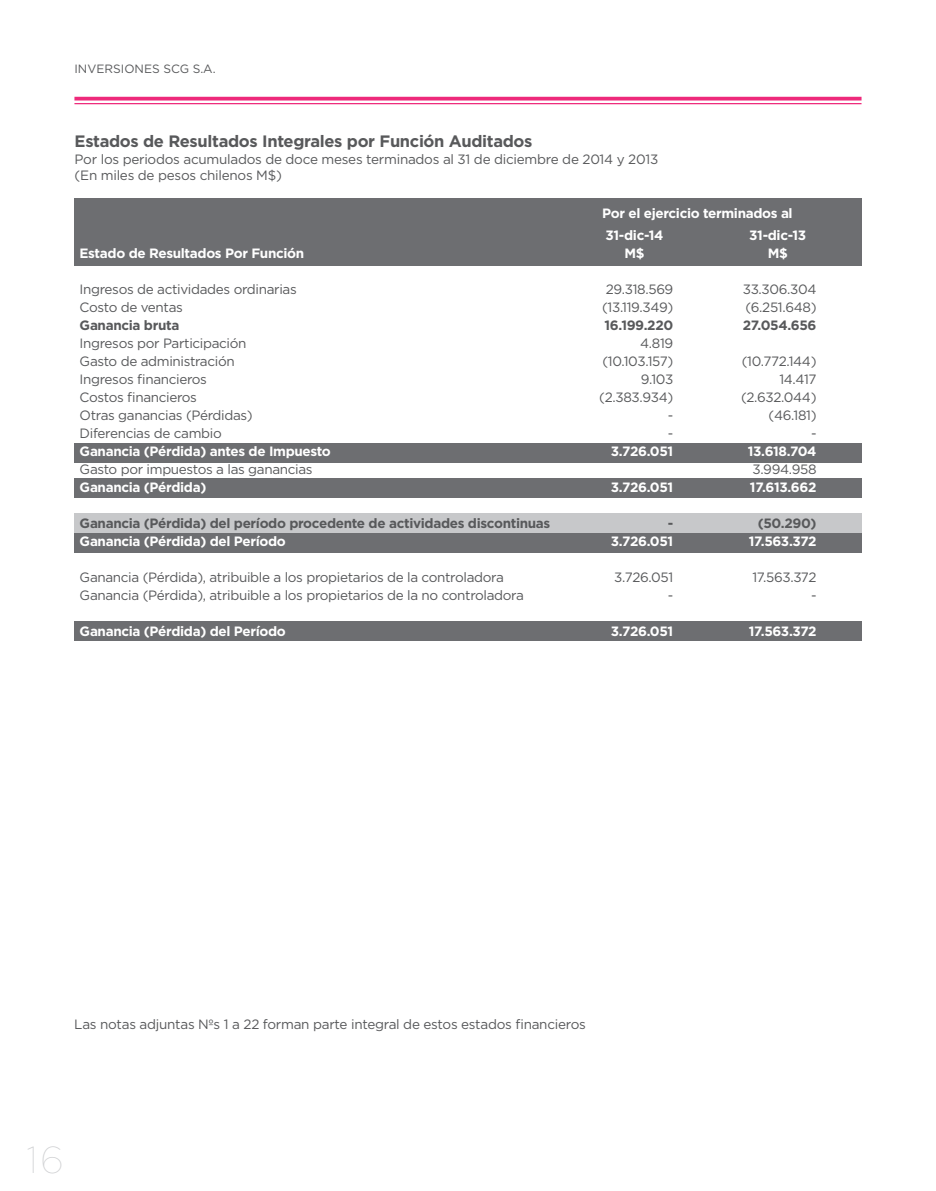
<style>
.page{position:relative;width:936px;height:1191px;background:#fff}
.page>*{position:absolute;margin:0;border:0;box-sizing:border-box;transform-origin:0 0}
.t1{font:100 37.5px "Gotham";color:#cfd0d2}
.t2{font:700 16.5px "Gotham";letter-spacing:-.02em;color:#58595b}
.t3{font:13.5px/18px "Gotham";letter-spacing:-.025em;color:#58595b}
.t4{font:700 13.5px/18px "Gotham";letter-spacing:-.025em;color:#fff;text-align:center}
.t5{font:700 13.5px "Gotham";letter-spacing:-.025em;color:#58595b}
.t6{font:12px "Gotham";color:#58595b}
</style>
<div class="page">
<hr style="left:74px;top:97px;width:787px;height:3px;background:#ee2a7b">
<hr style="left:74px;top:103px;width:787px;height:1px;background:#ee2a7b">
<div style="left:75px;top:198px;width:786px;height:68px;background:#6d6e71"></div>
<div style="left:75px;top:443px;width:786px;height:19px;background:#6d6e71"></div>
<div style="left:75px;top:478px;width:786px;height:20px;background:#6d6e71"></div>
<div style="left:75px;top:513px;width:786px;height:19px;background:#c7c8ca"></div>
<div style="left:75px;top:532px;width:786px;height:20px;background:#6d6e71"></div>
<div style="left:75px;top:621px;width:786px;height:20px;background:#6d6e71"></div>
<p class="t6" style="left:74px;top:61px;width:143px">INVERSIONES SCG S.A.</p>
<p class="t2" style="left:75px;top:130px;width:459px">Estados de Resultados Integrales por Función Auditados</p>
<p class="t3" style="left:75px;top:150px;width:585px;line-height:16.5px">Por los periodos acumulados de doce meses terminados al 31 de diciembre de 2014 y 2013 (En miles de pesos chilenos M$)</p>
<p class="t4" style="left:80px;top:244px;width:226px">Estado de Resultados Por Función</p>
<p class="t3" style="left:80px;top:280px;width:219px">Ingresos de actividades ordinarias<br>Costo de ventas</p>
<p class="t5" style="left:80px;top:316px;width:101px">Ganancia bruta</p>
<p class="t3" style="left:80px;top:334px;width:174px">Ingresos por Participación<br>Gasto de administración<br>Ingresos financieros<br>Costos financieros<br>Otras ganancias (Pérdidas)<br>Diferencias de cambio</p>
<p class="t4" style="left:80px;top:442px;width:253px">Ganancia (Pérdida) antes de Impuesto</p>
<p class="t3" style="left:80px;top:460px;width:234px">Gasto por impuestos a las ganancias</p>
<p class="t4" style="left:80px;top:478px;width:128px">Ganancia (Pérdida)</p>
<p class="t5" style="left:80px;top:514px;width:472px">Ganancia (Pérdida) del período procedente de actividades discontinuas</p>
<p class="t4" style="left:80px;top:532px;width:208px">Ganancia (Pérdida) del Período</p>
<p class="t3" style="left:80px;top:568px;width:446px">Ganancia (Pérdida), atribuible a los propietarios de la controladora<br>Ganancia (Pérdida), atribuible a los propietarios de la no controladora</p>
<p class="t4" style="left:80px;top:622px;width:208px">Ganancia (Pérdida) del Período</p>
<p class="t4" style="left:602px;top:204px;width:192px">Por el ejercicio terminados al</p>
<p class="t4" style="left:605px;top:226px;width:59px">31-dic-14<br>M$</p>
<p class="t3" style="left:602px;top:280px;width:73px">29.318.569 (13.119.349)</p>
<p class="t5" style="left:604px;top:316px;width:70px">16.199.220</p>
<p class="t3" style="left:599px;top:334px;width:76px;text-align:right">4.819 (10.103.157)<br>9.103 (2.383.934) -<br>-</p>
<p class="t4" style="left:611px;top:442px;width:64px">3.726.051</p>
<p class="t4" style="left:611px;top:478px;width:64px">3.726.051</p>
<p class="t5" style="left:667px;top:514px;width:7px">-</p>
<p class="t4" style="left:611px;top:532px;width:64px">3.726.051</p>
<p class="t3" style="left:614px;top:568px;width:61px;text-align:right">3.726.051 -</p>
<p class="t4" style="left:611px;top:622px;width:64px">3.726.051</p>
<p class="t4" style="left:749px;top:226px;width:58px">31-dic-13<br>M$</p>
<p class="t3" style="left:742px;top:280px;width:75px">33.306.304 (6.251.648)</p>
<p class="t5" style="left:742px;top:316px;width:75px">27.054.656</p>
<p class="t3" style="left:741px;top:352px;width:77px;text-align:right">(10.772.144)<br>14.417 (2.632.044) (46.181)<br>-</p>
<p class="t4" style="left:747px;top:442px;width:70px">13.618.704</p>
<p class="t3" style="left:752px;top:460px;width:66px">3.994.958</p>
<p class="t4" style="left:750px;top:478px;width:68px">17.613.662</p>
<p class="t5" style="left:757px;top:514px;width:60px">(50.290)</p>
<p class="t4" style="left:748px;top:532px;width:69px">17.563.372</p>
<p class="t3" style="left:752px;top:568px;width:66px;text-align:right">17.563.372 -</p>
<p class="t4" style="left:748px;top:622px;width:69px">17.563.372</p>
<p class="t3" style="left:74px;top:1014px;width:513px">Las notas adjuntas Nºs 1 a 22 forman parte integral de estos estados financieros</p>
<h1 class="t1" style="left:27px;top:1136px;width:39px">16</h1>
</div>
